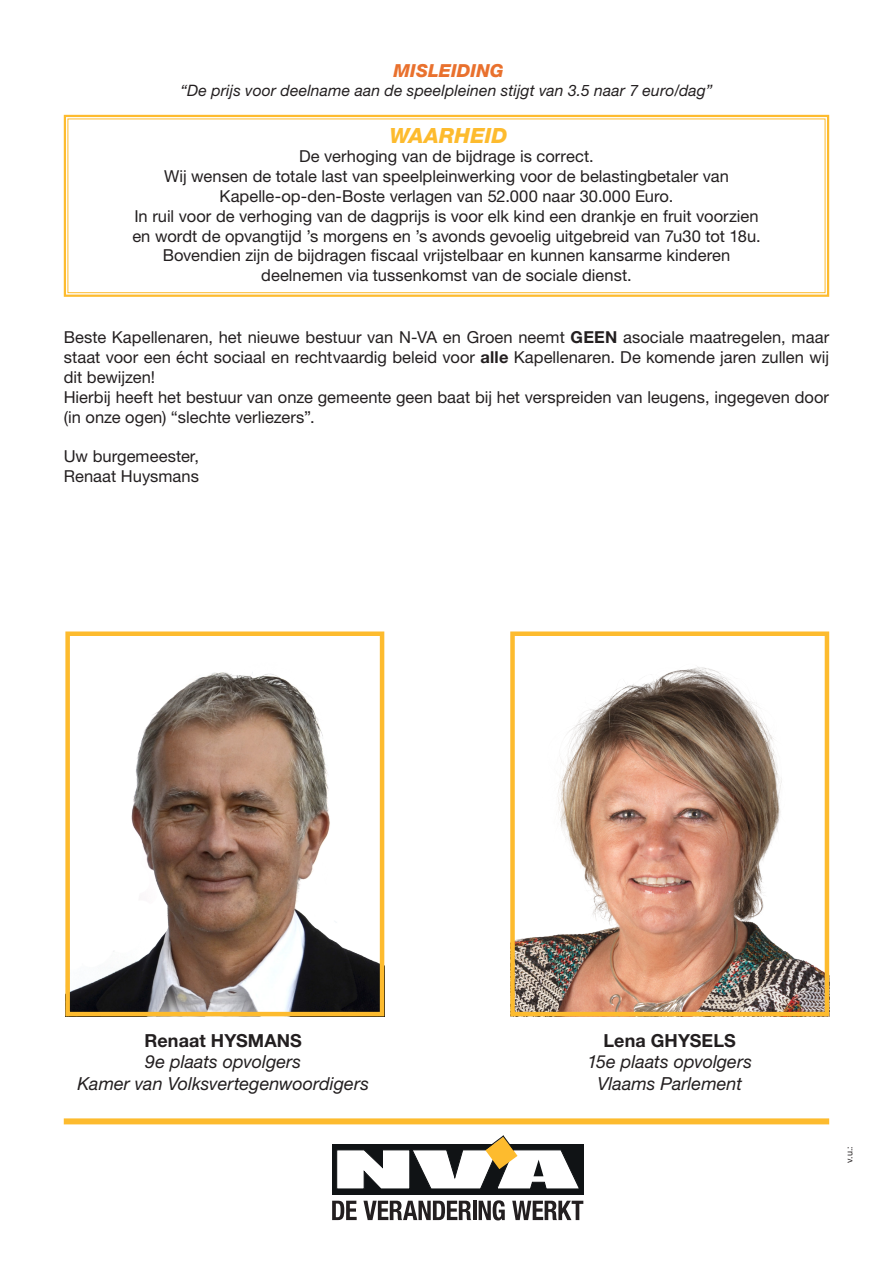
<style>
.page{position:relative;width:893px;height:1263px;background:#fff}
.page>*{position:absolute;margin:0;border:0;box-sizing:border-box;transform-origin:0 0}
.t1{font:italic 800 21px "Helvetica Neue LT Std";letter-spacing:.005em;color:#fdbb2e}
.t2{font:italic 18px/21.6px "Helvetica Neue LT Std";color:#231f20;text-align:center}
.t3{font:700 18px "Helvetica Neue LT Std";letter-spacing:.005em;color:#231f20}
.t4{font:italic 800 18px "Helvetica Neue LT Std";letter-spacing:.005em;color:#e9712e}
.t5{font:16.5px/19.8px "Helvetica Neue LT Std";color:#231f20}
.t6{font:italic 15.75px "Helvetica Neue LT Std";letter-spacing:.01em;color:#231f20}
.t7{font:9px "Helvetica Neue LT Std";color:#231f20}
.s1{font-weight:700}
</style>
<div class="page">
<svg style="left:63px;top:114px;width:767px;height:183px"></svg>
<div style="left:68px;top:119px;width:757px;height:174px;border:1px solid #fdbb2e"></div>
<img style="left:70px;top:672px;width:309px;height:339px">
<div style="left:65px;top:631px;width:319px;height:385px;border:4px solid #fdbb2e"></div>
<img style="left:515px;top:666px;width:309px;height:345px">
<div style="left:510px;top:631px;width:319px;height:385px;border:4px solid #fdbb2e"></div>
<div style="left:332px;top:1144px;width:251px;height:50px;background:#101315"></div>
<svg style="left:336px;top:1135px;width:243px;height:54px"></svg>
<svg style="left:332px;top:1201px;width:25px;height:19px"></svg>
<svg style="left:363px;top:1201px;width:108px;height:19px"></svg>
<hr style="left:473px;top:1201px;width:3px;height:19px;background:#231f20">
<svg style="left:479px;top:1200px;width:26px;height:20px"></svg>
<svg style="left:512px;top:1201px;width:71px;height:19px"></svg>
<div style="left:64px;top:1118px;width:765px;height:6px;background:#fdbb2e"></div>
<p class="t4" style="left:393px;top:59px;width:112px">MISLEIDING</p>
<p class="t6" style="left:180px;top:80px;width:534px">“De prijs voor deelname aan de speelpleinen stijgt van 3.5 naar 7 euro/dag”</p>
<p class="t1" style="left:390px;top:123px;width:119px">WAARHEID</p>
<p class="t5" style="left:132px;top:146px;width:630px;text-align:center">De verhoging van de bijdrage is correct.<br>Wij wensen de totale last van speelpleinwerking voor de belastingbetaler van Kapelle-op-den-Boste verlagen van 52.000 naar 30.000 Euro.<br>In ruil voor de verhoging van de dagprijs is voor elk kind een drankje en fruit voorzien en wordt de opvangtijd ’s morgens en ’s avonds gevoelig uitgebreid van 7u30 tot 18u.<br>Bovendien zijn de bijdragen fiscaal vrijstelbaar en kunnen kansarme kinderen deelnemen via tussenkomst van de sociale dienst.</p>
<p class="t5" style="left:64px;top:327px;width:767px">Beste Kapellenaren, het nieuwe bestuur van N-VA en Groen neemt <span class="s1">GEEN</span> asociale maatregelen, maar staat voor een écht sociaal en rechtvaardig beleid voor <span class="s1">alle</span> Kapellenaren. De komende jaren zullen wij dit bewijzen!<br>Hierbij heeft het bestuur van onze gemeente geen baat bij het verspreiden van leugens, ingegeven door (in onze ogen) “slechte verliezers”.</p>
<p class="t5" style="left:64px;top:446px;width:137px">Uw burgemeester,<br>Renaat Huysmans</p>
<p class="t3" style="left:144px;top:1029px;width:159px">Renaat HYSMANS</p>
<p class="t2" style="left:77px;top:1051px;width:293px">9e plaats opvolgers<br>Kamer van Volksvertegenwoordigers</p>
<p class="t3" style="left:603px;top:1029px;width:134px">Lena GHYSELS</p>
<p class="t2" style="left:587px;top:1051px;width:166px">15e plaats opvolgers<br>Vlaams Parlement</p>
<p class="t7" style="left:844px;top:1163px;width:18px;rotate:-90deg">v.u.:</p>
</div>
